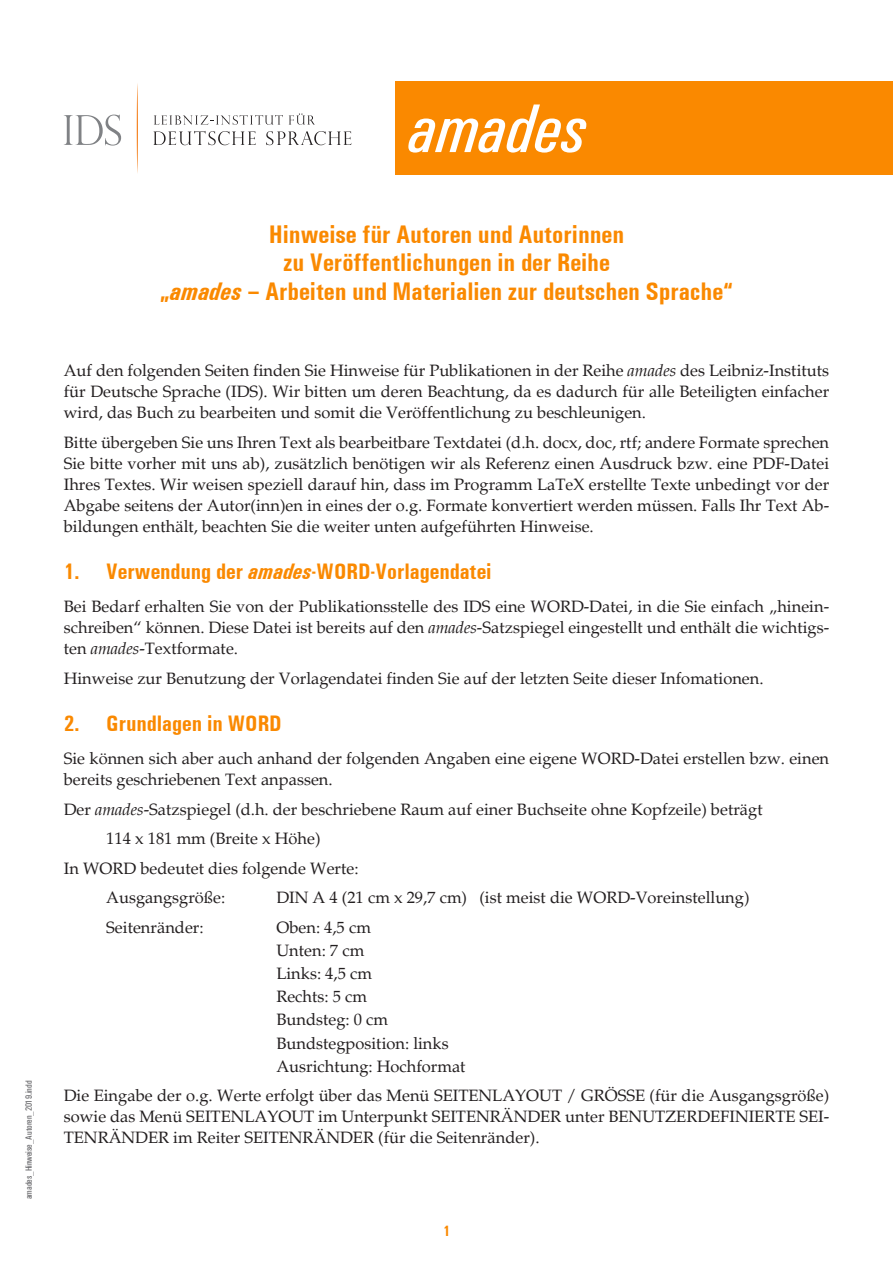
<style>
.page{position:relative;width:893px;height:1263px;background:#fff}
.page>*{position:absolute;margin:0;border:0;box-sizing:border-box;transform-origin:0 0}
.Titel_Headline{font:italic 500 condensed 69px "Univers";color:#fff}
.amades_Hinweise_Tite{font:700 condensed 25.5px/28.5px "Univers";color:#fa8900;text-align:center}
.t1{font:700 condensed 22.5px "Univers";color:#fa8900}
.amades_Hinweise_Absa{font:16.5px/21px "Palatino";color:#231f20;text-align:justify}
.amades_Hinweise_Einz{font:16.5px "Palatino";color:#231f20}
.t2{font:700 condensed 15px "Univers";color:#fa8900}
.t3{font:9px "Univers Condensed";color:#636366}
.s1{font-style:italic}
</style>
<div class="page">
<div style="left:395px;top:81px;width:498px;height:94px;background:#fa8900"></div>
<svg style="left:154px;top:115px;width:129px;height:10px"></svg>
<svg style="left:289px;top:114px;width:26px;height:11px"></svg>
<svg style="left:64px;top:114px;width:57px;height:32px"></svg>
<svg style="left:137px;top:83px;width:1px;height:90px"></svg>
<svg style="left:153px;top:131px;width:103px;height:14px"></svg>
<svg style="left:266px;top:131px;width:86px;height:14px"></svg>
<p class="t3" style="left:23px;top:1199px;width:120px;rotate:-90deg">amades_Hinweise_Autoren_2019.indd</p>
<p class="Titel_Headline" style="left:408px;top:89px;width:180px">amades</p>
<p class="amades_Hinweise_Tite" style="left:160px;top:220px;width:575px">Hinweise für Autoren und Autorinnen<br>zu Veröffentlichungen in der Reihe<br>„<span class="s1">amades</span> – Arbeiten und Materialien zur deutschen Sprache“</p>
<p class="amades_Hinweise_Absa" style="left:64px;top:360px;width:767px">Auf den folgenden Seiten finden Sie Hinweise für Publikationen in der Reihe <span class="s1">amades</span> des Leibniz-Instituts für Deutsche Sprache (IDS). Wir bitten um deren Beachtung, da es dadurch für alle Beteiligten einfacher wird, das Buch zu bearbeiten und somit die Veröffentlichung zu beschleunigen.</p>
<p class="amades_Hinweise_Absa" style="left:64px;top:432px;width:767px">Bitte übergeben Sie uns Ihren Text als bearbeitbare Textdatei (d.h. docx, doc, rtf; andere Formate sprechen Sie bitte vorher mit uns ab), zusätzlich benötigen wir als Referenz einen Ausdruck bzw. eine PDF-Datei Ihres Textes. Wir weisen speziell darauf hin, dass im Programm LaTeX erstellte Texte unbedingt vor der Abgabe seitens der Autor(inn)en in eines der o.g. Formate konvertiert werden müssen. Falls Ihr Text Ab&shy;bildungen enthält, beachten Sie die weiter unten aufgeführten Hinweise.</p>
<p class="t1" style="left:64px;top:557px;width:429px">1. Verwendung der <span class="s1">amades</span>-WORD-Vorlagendatei</p>
<p class="amades_Hinweise_Absa" style="left:64px;top:596px;width:767px">Bei Bedarf erhalten Sie von der Publikationsstelle des IDS eine WORD-Datei, in die Sie einfach „hinein&shy;schreiben“ können. Diese Datei ist bereits auf den <span class="s1">amades</span>-Satzspiegel eingestellt und enthält die wichtigs&shy;ten <span class="s1">amades</span>-Textformate.</p>
<p class="amades_Hinweise_Absa" style="left:64px;top:668px;width:701px">Hinweise zur Benutzung der Vorlagendatei finden Sie auf der letzten Seite dieser Infomationen.</p>
<p class="t1" style="left:64px;top:709px;width:219px">2. Grundlagen in WORD</p>
<p class="amades_Hinweise_Absa" style="left:64px;top:748px;width:767px">Sie können sich aber auch anhand der folgenden Angaben eine eigene WORD-Datei erstellen bzw. einen bereits geschriebenen Text anpassen.</p>
<p class="amades_Hinweise_Absa" style="left:64px;top:799px;width:700px">Der <span class="s1">amades</span>-Satzspiegel (d.h. der beschriebene Raum auf einer Buchseite ohne Kopfzeile) beträgt</p>
<p class="amades_Hinweise_Einz" style="left:106px;top:829px;width:216px">114 x 181 mm (Breite x Höhe)</p>
<p class="amades_Hinweise_Absa" style="left:64px;top:858px;width:296px">In WORD bedeutet dies folgende Werte:</p>
<p class="amades_Hinweise_Einz" style="left:106px;top:888px;width:120px">Ausgangsgröße:</p>
<p class="amades_Hinweise_Einz" style="left:276px;top:888px;width:475px">DIN A 4 (21 cm x 29,7 cm) (ist meist die WORD-Voreinstellung)</p>
<p class="amades_Hinweise_Einz" style="left:106px;top:917px;width:99px">Seitenränder:</p>
<p class="amades_Hinweise_Einz" style="left:276px;top:917px;width:96px">Oben: 4,5 cm</p>
<p class="amades_Hinweise_Einz" style="left:276px;top:940px;width:89px">Unten: 7 cm</p>
<p class="amades_Hinweise_Einz" style="left:276px;top:964px;width:97px">Links: 4,5 cm</p>
<p class="amades_Hinweise_Einz" style="left:276px;top:987px;width:92px">Rechts: 5 cm</p>
<p class="amades_Hinweise_Einz" style="left:276px;top:1010px;width:113px">Bundsteg: 0 cm</p>
<p class="amades_Hinweise_Einz" style="left:276px;top:1033px;width:174px">Bundstegposition: links</p>
<p class="amades_Hinweise_Einz" style="left:276px;top:1056px;width:191px">Ausrichtung: Hochformat</p>
<p class="amades_Hinweise_Absa" style="left:64px;top:1085px;width:767px">Die Eingabe der o.g. Werte erfolgt über das Menü SEITENLAYOUT / GRÖSSE (für die Ausgangsgröße) sowie das Menü SEITENLAYOUT im Unterpunkt SEITENRÄNDER unter BENUTZERDEFINIERTE SEI-TENRÄNDER im Reiter SEITENRÄNDER (für die Seitenränder).</p>
<p class="t2" style="left:443px;top:1222px;width:9px">1</p>
</div>
